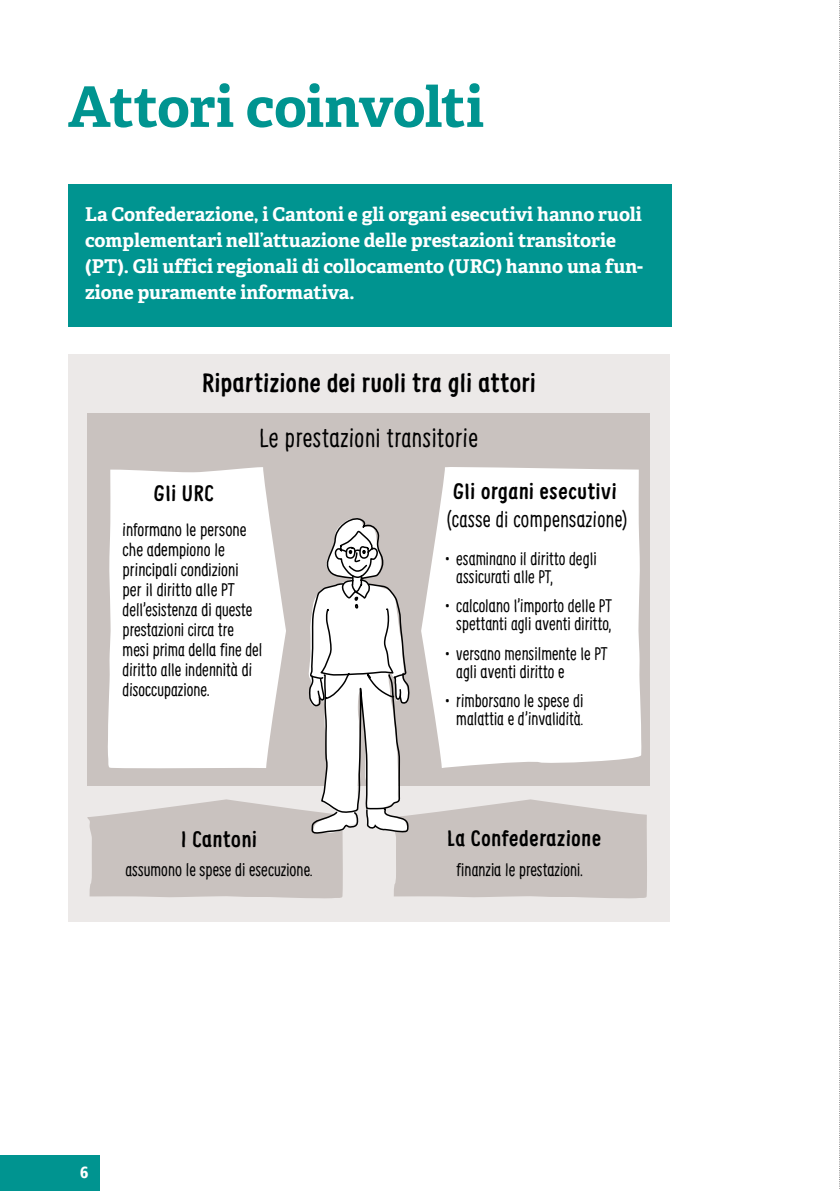
<style>
.page{position:relative;width:840px;height:1191px;background:#fff}
.page>*{position:absolute;margin:0;border:0;box-sizing:border-box;transform-origin:0 0}
.Haupttitel_Adelle_Bold_28pt_H1{font:700 56px "Adelle";letter-spacing:-.01em;color:#009490}
.t1{font:700 26px "Supernettcn";letter-spacing:.02em;color:#000}
.t2{font:26px "Supernettcn";letter-spacing:.02em;color:#000}
.t3{font:700 22px "Supernettcn";letter-spacing:.03em;color:#000}
.t4{font:22px "Supernettcn";letter-spacing:.015em;color:#000}
.Lead{font:700 19px/26px "Adelle";color:#fff}
.t5{font:18px/20px "Supernettcn";color:#000}
.t6{font:900 condensed 16px "Frutiger LT Pro";color:#fff}
</style>
<div class="page">
<div style="left:0;top:1155px;width:99px;height:36px;background:#009490"></div>
<div style="left:68px;top:184px;width:603px;height:142px;background:#009490"></div>
<div style="left:68px;top:354px;width:601px;height:567px;background:#ece9e8"></div>
<svg style="left:87px;top:413px;width:560px;height:485px;background:#e2dfdd"></svg>
<svg style="left:839px;top:0;width:1px;height:1189px"></svg>
<h1 class="Haupttitel_Adelle_Bold_28pt_H1" style="left:68px;top:71px;width:417px">Attori coinvolti</h1>
<p class="Lead" style="left:85px;top:201px;width:559px">La Confederazione, i Cantoni e gli organi esecutivi hanno ruoli complementari nell’attuazione delle prestazioni transitorie (PT). Gli uffici regionali di collocamento (URC) hanno una fun&shy;zione puramente informativa.</p>
<h2 class="t1" style="left:202px;top:366px;width:335px">Ripartizione dei ruoli tra gli attori</h2>
<h2 class="t2" style="left:259px;top:420px;width:220px">Le prestazioni transitorie</h2>
<p class="t3" style="left:154px;top:478px;width:61px">Gli URC</p>
<p class="t3" style="left:453px;top:477px;width:165px">Gli organi esecutivi</p>
<p class="t4" style="left:446px;top:504px;width:183px">(casse di compensazione)</p>
<p class="t5" style="left:122px;top:518px;width:141px">informano le persone che adempiono le principali condizioni<br>per il diritto alle PT dell’esistenza di queste prestazioni circa tre mesi prima della fine del diritto alle indennità di disoccupazione.</p>
<p class="t5" style="left:456px;top:549px;width:142px;line-height:18px;text-indent:-11px">• esaminano il diritto degli assicurati alle PT,</p>
<p class="t5" style="left:444px;top:596px;width:168px;line-height:18px;text-align:right">• calcolano l’importo delle PT spettanti agli aventi diritto,</p>
<p class="t5" style="left:456px;top:643px;width:153px;line-height:18px;text-indent:-11px">• versano mensilmente le PT agli aventi diritto e</p>
<p class="t5" style="left:444px;top:691px;width:140px;line-height:18px;text-align:right">• rimborsano le spese di malattia e d’invalidità.</p>
<p class="t3" style="left:181px;top:824px;width:77px">I Cantoni</p>
<p class="t3" style="left:447px;top:823px;width:155px">La Confederazione</p>
<p class="t5" style="left:125px;top:859px;width:189px">assumono le spese di esecuzione.</p>
<p class="t5" style="left:456px;top:859px;width:128px">finanzia le prestazioni.</p>
<p class="t6" style="left:80px;top:1163px;width:10px">6</p>
</div>
